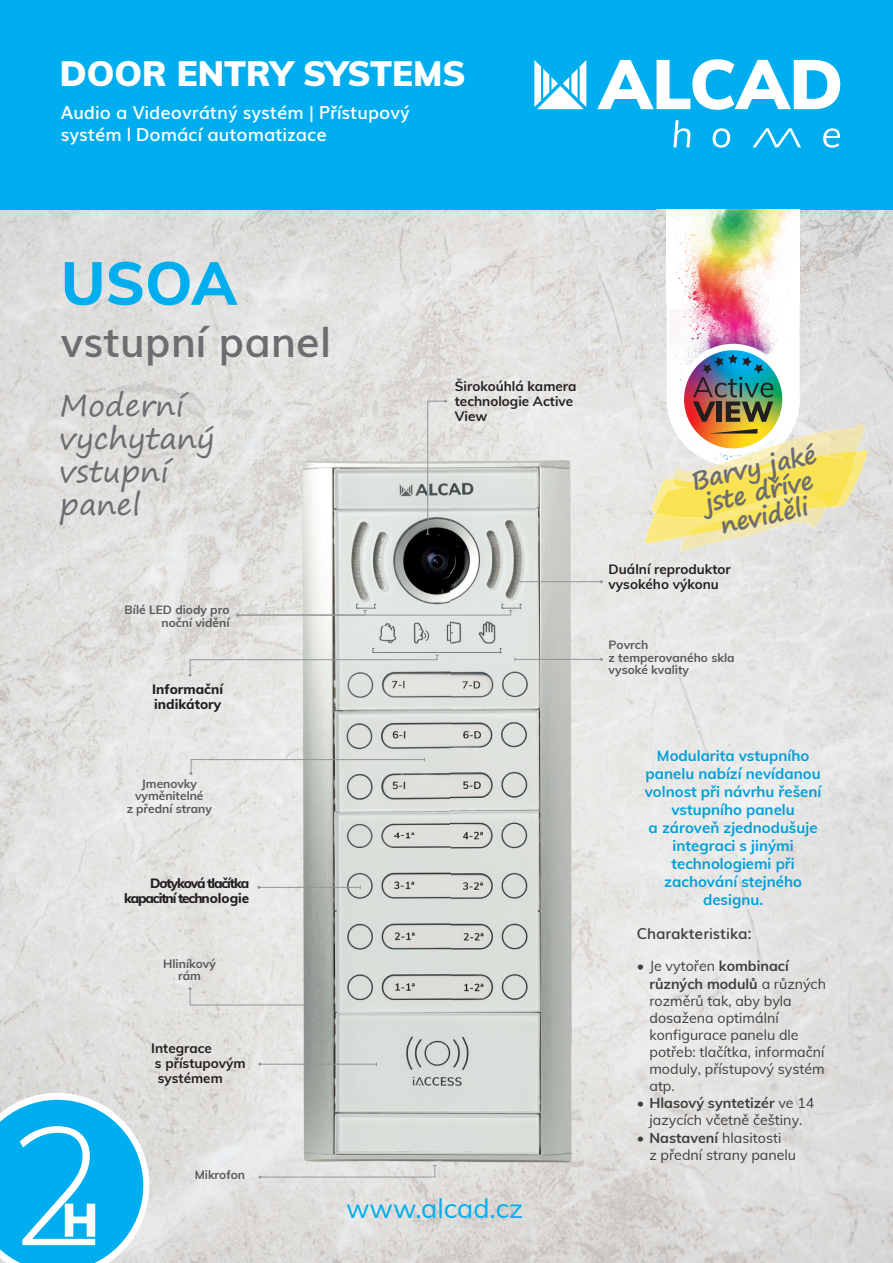
<style>
.page{position:relative;width:893px;height:1263px;background:#fff}
.page>*{position:absolute;margin:0;border:0;box-sizing:border-box;transform-origin:0 0}
.t1{font:800 60px "Muli";color:#00aeef}
.t2{font:600 42px "Muli";color:#6c6d70}
.t3{font:900 34.5px "Muli";color:#fff}
.t4{font:30px/33px "Segoe Print";color:#6c6d70}
.t5{font:27px "Muli";color:#00aeef}
.t6{font:700 24.6px/24.6px "Segoe Print";color:#6c6d70;text-align:center}
.t7{font:600 18px/21.6px "Muli";color:#fff}
.t8{font:700 15px/18px "Muli";color:#009fda;text-align:center}
.t9{font:600 15px "Muli";color:#3e3e3f}
.t10{font:14.25px/17.1px "Muli";color:#3e3e3f}
.t11{font:700 13.5px/15px "Muli";color:#231f20}
.t12{font:800 13.5px/15px "Muli";letter-spacing:-.08em;color:#231f20;text-align:right}
.t13{font:800 13.5px/15px "Muli";color:#231f20}
.t14{font:700 12px/12.8px "Muli";color:#57585a;text-align:center}
.s1{font-style:inherit}
.s2{font-weight:700}
</style>
<div class="page">
<img style="left:789px;top:210px;width:104px;height:1053px">
<img style="left:579px;top:473px;width:210px;height:790px">
<img style="left:0;top:210px;width:657px;height:209px">
<div style="left:608px;top:419px;width:49px;height:54px;background:#e9e9e7"></div>
<img style="left:149px;top:1159px;width:430px;height:104px">
<img style="left:0;top:419px;width:241px;height:740px">
<div style="left:0;top:0;width:893px;height:210px;background:#00aeef"></div>
<svg style="left:534px;top:60px;width:52px;height:49px"></svg>
<svg style="left:597px;top:59px;width:243px;height:51px"></svg>
<svg style="left:673px;top:120px;width:17px;height:27px"></svg>
<svg style="left:713px;top:128px;width:17px;height:20px"></svg>
<svg style="left:823px;top:128px;width:17px;height:20px"></svg>
<svg style="left:752px;top:128px;width:49px;height:19px"></svg>
<img style="left:241px;top:418px;width:367px;height:784px">
<svg style="left:189px;top:987px;width:128px;height:20px;background:#d7d7d5"></svg>
<hr style="left:260px;top:1064px;width:116px;height:1px;background:#939598">
<svg style="left:426px;top:400px;width:21px;height:135px;background:#c3c5c2"></svg>
<hr style="left:259px;top:887px;width:101px;height:1px;background:#939598">
<svg style="left:258px;top:1165px;width:179px;height:13px;background:#dcdcdb"></svg>
<svg style="left:236px;top:604px;width:285px;height:12px;background:#d6d9d6"></svg>
<svg style="left:190px;top:758px;width:235px;height:17px;background:#d5d8d5"></svg>
<img style="left:657px;top:392px;width:13px;height:45px">
<img style="left:657px;top:210px;width:10px;height:182px">
<img style="left:796px;top:392px;width:31px;height:32px">
<img style="left:800px;top:210px;width:27px;height:182px">
<img style="left:670px;top:210px;width:41px;height:130px">
<img style="left:711px;top:210px;width:44px;height:123px">
<img style="left:796px;top:352px;width:4px;height:25px">
<img style="left:755px;top:210px;width:45px;height:142px">
<img style="left:670px;top:422px;width:5px;height:28px">
<img style="left:667px;top:379px;width:14px;height:42px">
<img style="left:671px;top:337px;width:40px;height:35px">
<img style="left:711px;top:333px;width:44px;height:16px">
<img style="left:789px;top:421px;width:7px;height:3px">
<img style="left:789px;top:377px;width:11px;height:44px">
<img style="left:755px;top:337px;width:41px;height:40px">
<div style="left:678px;top:344px;width:111px;height:111px;background:#fff;border-radius:50%"></div>
<img style="left:684px;top:350px;width:98px;height:98px;border-radius:49px">
<img style="left:693px;top:354px;width:80px;height:68px">
<img style="left:675px;top:424px;width:190px;height:26px">
<img style="left:775px;top:431px;width:52px;height:19px">
<img style="left:752px;top:442px;width:32px;height:8px">
<img style="left:680px;top:544px;width:150px;height:8px">
<svg style="left:645px;top:450px;width:222px;height:94px;background:#f2e595"></svg>
<hr style="left:515px;top:659px;width:86px;height:1px;background:#939598">
<hr style="left:515px;top:581px;width:86px;height:1px;background:#939598">
<svg style="left:0;top:1093px;width:149px;height:170px"></svg>
<svg style="left:189px;top:648px;width:312px;height:29px;background:#d7dad7"></svg>
<h3 class="t3" style="left:60px;top:48px;width:407px">DOOR ENTRY SYSTEMS</h3>
<p class="t7" style="left:61px;top:103px;width:350px">Audio a Videovrátný systém <span class="s1">|</span> Přístupový systém <span class="s1">l</span> Domácí automatizace</p>
<h1 class="t1" style="left:61px;top:239px;width:178px">USOA</h1>
<h2 class="t2" style="left:61px;top:322px;width:272px">vstupní panel</h2>
<h3 class="t4" style="left:60px;top:391px;width:156px">Moderní vychytaný vstupní panel</h3>
<p class="t14" style="left:125px;top:604px;width:106px;text-align:right">Bílé LED diody pro noční vidění</p>
<p class="t13" style="left:152px;top:683px;width:72px">Informační indikátory</p>
<p class="t14" style="left:127px;top:778px;width:87px">Jmenovky vyměnitelné<br>z přední strany</p>
<p class="t12" style="left:124px;top:877px;width:127px">Dotyková tlačítka kapacitní technologie</p>
<p class="t14" style="left:163px;top:957px;width:54px">Hliníkový rám</p>
<p class="t11" style="left:151px;top:1041px;width:96px"><span class="s1">Integra</span>ce<br>s přístupovým systémem</p>
<p class="t11" style="left:455px;top:379px;width:123px">Širokoúhlá kamera technologie <span class="s1">Active<br>View</span></p>
<p class="t14" style="left:195px;top:1168px;width:52px"><span class="s1">Mi</span>krofon</p>
<h3 class="t5" style="left:346px;top:1188px;width:179px">www.alcad<span class="s1">.cz</span></h3>
<h3 class="t6" style="left:689px;top:471px;width:129px;rotate:-13deg">Barvy jaké jste dříve neviděli</h3>
<p class="t11" style="left:609px;top:562px;width:124px"><span class="s1">Du</span>ální reproduktor vysokého výkonu</p>
<p class="t14" style="left:609px;top:639px;width:127px;text-align:left">Povrch<br>z temperovaného skla vysoké kvality</p>
<p class="t8" style="left:645px;top:747px;width:178px">Modularita vstupního panelu nabízí nevídanou volnost při návrhu řešení vstupního panelu<br>a zároveň zjednodušuje integraci s jinými technologiemi při zachování stejného designu.</p>
<p class="t9" style="left:637px;top:926px;width:116px">Charakteristika:</p>
<p class="t10" style="left:649px;top:959px;width:178px;text-indent:-13px"><span class="s1">•</span> Je vytořen <span class="s2">k</span><span class="s2">o</span><span class="s2">mbinací různých modulů</span> a různých rozměrů tak, aby byla dosažena optimální konfigurace panelu dle potřeb: tlačítka<span class="s1">,</span> informační moduly<span class="s1">,</span> přístupový systém atp.</p>
<p class="t10" style="left:637px;top:1095px;width:179px;text-align:center"><span class="s2">•</span> <span class="s2">Hlasový s</span><span class="s2">ynt</span><span class="s2">etizér</span> ve <span class="s1">14 </span>jazycích včetně češtiny.</p>
<p class="t10" style="left:649px;top:1130px;width:148px;text-indent:-13px"><span class="s1">•</span> <span class="s2">Nastavení</span> hlasitosti<br>z přední strany panelu</p>
</div>
